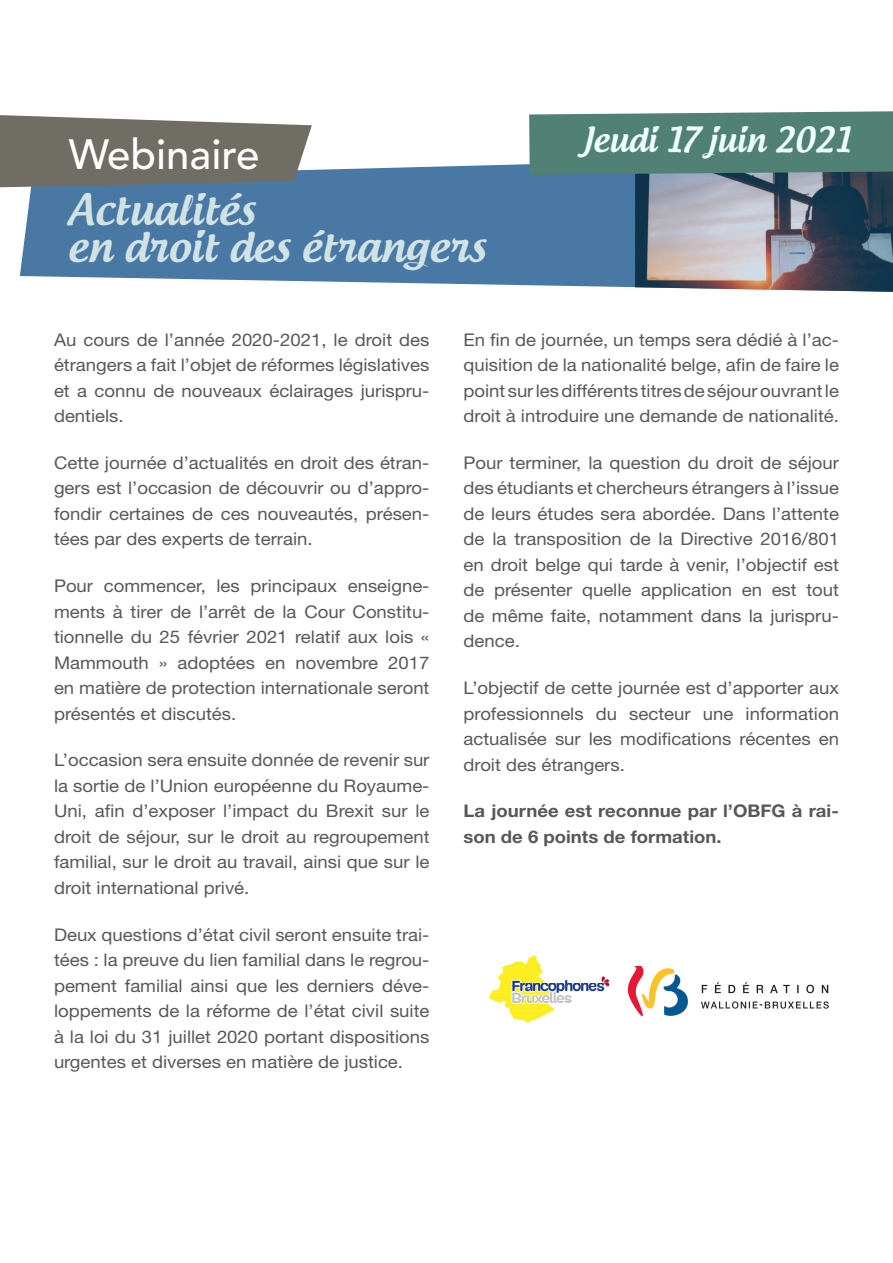
<style>
.page{position:relative;width:893px;height:1263px;background:#fff}
.page>*{position:absolute;margin:0;border:0;box-sizing:border-box;transform-origin:0 0}
.t1{font:500 42px "Avenir LT Std";color:#fff}
.t2{font:500 40.95px/37.5px "Androgyne";color:#d1e2e4}
.t3{font:500 33px "Androgyne";color:#eff}
.TXT_paragraphes{font:17.4px/25.5px "Helvetica Neue LT Std";color:#57585a;text-align:justify;scale:1.06 1}
.TXT_paragraphes-2{font:700 17.4px/25.5px "Helvetica Neue LT Std";color:#57585a;scale:1.06 1}
</style>
<div class="page">
<svg style="left:20px;top:164px;width:615px;height:124px;background:#5682ab"></svg>
<img style="left:635px;top:175px;width:258px;height:117px">
<img style="left:489px;top:956px;width:120px;height:66px">
<img style="left:627px;top:966px;width:202px;height:51px">
<svg style="left:529px;top:111px;width:364px;height:64px;background:#558478"></svg>
<svg style="left:0;top:115px;width:312px;height:72px;background:#7a7b74"></svg>
<p class="t1" style="left:69px;top:130px;width:192px">Webinaire</p>
<p class="t3" style="left:582px;top:119px;width:271px">Jeudi 17 juin 2021</p>
<p class="t2" style="left:68px;top:191px;width:419px">Actualités<br>en droit des étrangers</p>
<p class="TXT_paragraphes" style="left:54px;top:326px;width:356px">Au cours de l’année 2020-2021, le droit des étrangers a fait l’objet de réformes législatives et a connu de nouveaux éclairages jurispru&shy;dentiels.</p>
<p class="TXT_paragraphes" style="left:54px;top:450px;width:356px">Cette journée d’actualités en droit des étran&shy;gers est l’occasion de découvrir ou d’appro&shy;fondir certaines de ces nouveautés, présen&shy;tées par des experts de terrain.</p>
<p class="TXT_paragraphes" style="left:54px;top:573px;width:356px">Pour commencer, les principaux enseigne&shy;ments à tirer de l’arrêt de la Cour Constitu&shy;tionnelle du 25 février 2021 relatif aux lois « Mammouth » adoptées en novembre 2017 en matière de protection internationale seront présentés et discutés.</p>
<p class="TXT_paragraphes" style="left:54px;top:747px;width:356px">L’occasion sera ensuite donnée de revenir sur la sortie de l’Union européenne du Royaume-Uni, afin d’exposer l’impact du Brexit sur le droit de séjour, sur le droit au regroupement familial, sur le droit au travail, ainsi que sur le droit international privé.</p>
<p class="TXT_paragraphes" style="left:54px;top:921px;width:356px">Deux questions d’état civil seront ensuite trai&shy;tées : la preuve du lien familial dans le regrou&shy;pement familial ainsi que les derniers déve&shy;loppements de la réforme de l’état civil suite à la loi du 31 juillet 2020 portant dispositions urgentes et diverses en matière de justice.</p>
<p class="TXT_paragraphes" style="left:463px;top:326px;width:356px">En fin de journée, un temps sera dédié à l’ac&shy;quisition de la nationalité belge, afin de faire le point sur les différents titres de séjour ouvrant le droit à introduire une demande de nationalité.</p>
<p class="TXT_paragraphes" style="left:463px;top:450px;width:356px">Pour terminer, la question du droit de séjour des étudiants et chercheurs étrangers à l’issue de leurs études sera abordée. Dans l’attente de la transposition de la Directive 2016/801 en droit belge qui tarde à venir, l’objectif est de présenter quelle application en est tout de même faite, notamment dans la jurispru&shy;dence.</p>
<p class="TXT_paragraphes" style="left:463px;top:675px;width:356px">L’objectif de cette journée est d’apporter aux professionnels du secteur une information actualisée sur les modifications récentes en droit des étrangers.</p>
<p class="TXT_paragraphes-2" style="left:463px;top:798px;width:356px">La journée est reconnue par l’OBFG à rai&shy;son de 6 points de formation.</p>
</div>
